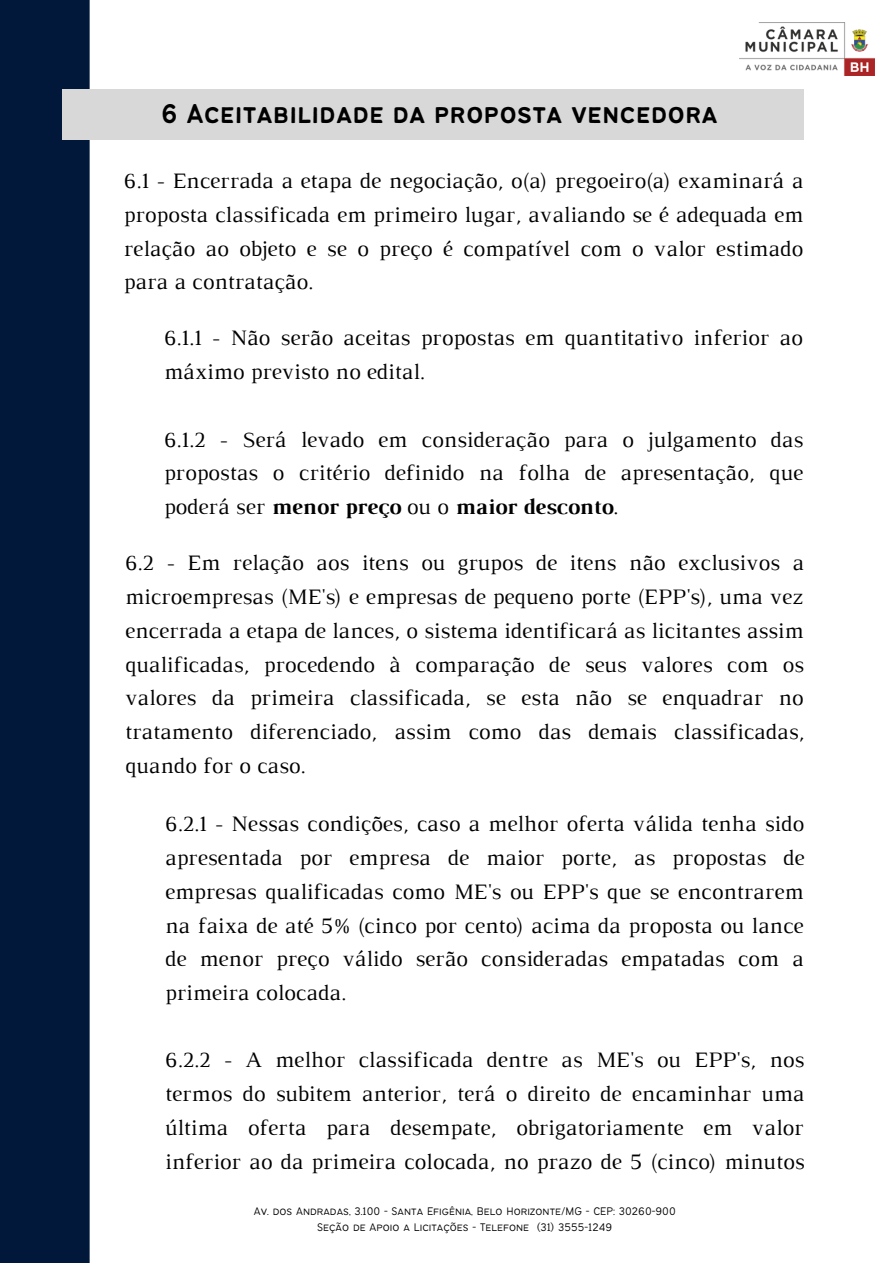
<style>
.page{position:relative;width:893px;height:1264px;background:#fff}
.page>*{position:absolute;margin:0;border:0;box-sizing:border-box;transform-origin:0 0}
.t1{font:30px "Bantayog";color:#000}
.t2{font:22.5px/33.8px "Luthier";color:#000;text-align:justify}
.t3{font:300 12px "Bantayog";color:#000}
.s1{font-weight:700}
</style>
<div class="page">
<div style="left:0;top:0;width:90px;height:1262px;background:#01183b"></div>
<div style="left:62px;top:89px;width:741px;height:50px;background:#d8d8d8"></div>
<img style="left:739px;top:22px;width:135px;height:53px">
<p class="t1" style="left:161px;top:102px;width:558px">6 Aceitabilidade da proposta vencedora</p>
<p class="t2" style="left:124px;top:165px;width:681px">6.1 - Encerrada a etapa de negociação, o(a) pregoeiro(a) examinará a proposta classificada em primeiro lugar, avaliando se é adequada em relação ao objeto e se o preço é compatível com o valor estimado para a contratação.</p>
<p class="t2" style="left:164px;top:323px;width:640px">6.1.1 - Não serão aceitas propostas em quantitativo inferior ao máximo previsto no edital.</p>
<p class="t2" style="left:164px;top:424px;width:640px">6.1.2 - Será levado em consideração para o julgamento das propostas o critério definido na folha de apresentação, que poderá ser <span class="s1">menor preço</span> ou o <span class="s1">maior desconto</span>.</p>
<p class="t2" style="left:125px;top:548px;width:681px">6.2 - Em relação aos itens ou grupos de itens não exclusivos a microempresas (ME's) e empresas de pequeno porte (EPP's), uma vez encerrada a etapa de lances, o sistema identificará as licitantes assim qualificadas, procedendo à comparação de seus valores com os valores da primeira classificada, se esta não se enquadrar no tratamento diferenciado, assim como das demais classificadas, quando for o caso.</p>
<p class="t2" style="left:165px;top:808px;width:641px">6.2.1 - Nessas condições, caso a melhor oferta válida tenha sido apresentada por empresa de maior porte, as propostas de empresas qualificadas como ME's ou EPP's que se encontrarem na faixa de até 5% (cinco por cento) acima da proposta ou lance de menor preço válido serão consideradas empatadas com a primeira colocada.</p>
<p class="t2" style="left:165px;top:1044px;width:640px">6.2.2 - A melhor classificada dentre as ME's ou EPP's, nos termos do subitem anterior, terá o direito de encaminhar uma última oferta para desempate, obrigatoriamente em valor inferior ao da primeira colocada, no prazo de 5 (cinco) minutos</p>
<p class="t3" style="left:254px;top:1206px;width:423px">Av. dos Andradas, 3.100 - Santa Efigênia, Belo Horizonte/MG - CEP: 30260-900</p>
<p class="t3" style="left:317px;top:1222px;width:297px">Seção de Apoio a Licitações - Telefone (31) 3555-1249</p>
</div>
